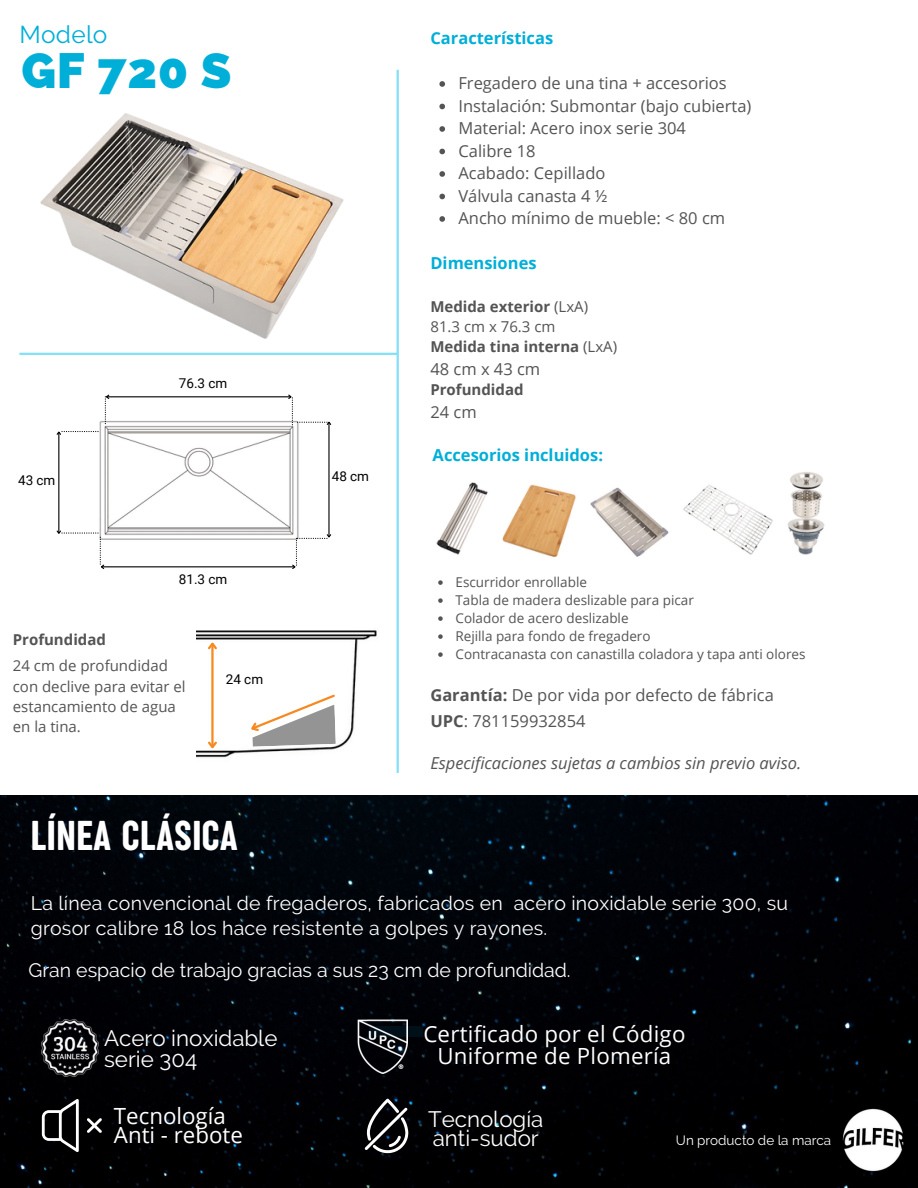
<style>
.page{position:relative;width:918px;height:1188px;background:#fff}
.page>*{position:absolute;margin:0;border:0;box-sizing:border-box;transform-origin:0 0}
.t1{font:800 49.65px "Raleway";color:#00afd8}
.t2{font:43.05px "Sugo Pro Classic";letter-spacing:.015em;color:#fff}
.t3{font:24.45px "Raleway";letter-spacing:.015em;color:#00afd8}
.t4{font:22.35px/18.6px "Open Sans";letter-spacing:.01em;color:#fff}
.t5{font:22.35px/18.6px "Raleway";color:#fff}
.t6{font:19.5px/24.8px "Raleway";letter-spacing:.015em;color:#fff}
.t7{font:16.5px/22.5px "Open Sans";color:#545454}
.t8{font:700 16.5px "Open Sans";color:#00afd8}
.t9{font:italic 16.5px "Open Sans";color:#545454}
.t10{font:700 15px/20.2px "Open Sans";color:#545454}
.t11{font:15px/20.2px "Open Sans";color:#545454}
.t12{font:13.5px/18px "Open Sans";color:#545454}
.t13{font:13.5px "Roboto";color:#000}
.t14{font:13.5px "Raleway";color:#fff}
.s1{font-weight:400}
.s2{font-weight:700}
</style>
<div class="page">
<div style="left:0;top:795px;width:918px;height:393px;background:#000105"></div>
<svg style="left:365px;top:1099px;width:43px;height:54px"></svg>
<svg style="left:42px;top:1099px;width:37px;height:53px"></svg>
<svg style="left:87px;top:1118px;width:15px;height:15px"></svg>
<img style="left:42px;top:1020px;width:57px;height:57px">
<div style="left:370px;top:1027px;width:53px;height:10px;background:#00101b"></div>
<img style="left:357px;top:1020px;width:50px;height:53px">
<img style="left:40px;top:113px;width:304px;height:226px">
<hr style="left:397px;top:70px;width:2px;height:703px;background:#84e0f6">
<img style="left:197px;top:630px;width:182px;height:128px">
<hr style="left:211px;top:644px;width:3px;height:103px;background:#f68920">
<svg style="left:206px;top:640px;width:13px;height:11px"></svg>
<svg style="left:206px;top:740px;width:13px;height:11px"></svg>
<svg style="left:246px;top:693px;width:91px;height:54px"></svg>
<hr style="left:19px;top:353px;width:380px;height:2px;background:#84e0f6">
<img style="left:840px;top:1107px;width:67px;height:66px">
<img style="left:99px;top:419px;width:200px;height:121px">
<hr style="left:58px;top:432px;width:1px;height:101px;background:#000">
<hr style="left:101px;top:566px;width:194px;height:1px;background:#000">
<hr style="left:107px;top:396px;width:184px;height:1px;background:#000">
<svg style="left:56px;top:431px;width:43px;height:5px"></svg>
<hr style="left:328px;top:422px;width:2px;height:115px;background:#000">
<svg style="left:105px;top:394px;width:5px;height:30px"></svg>
<svg style="left:56px;top:529px;width:49px;height:40px"></svg>
<svg style="left:291px;top:533px;width:41px;height:36px"></svg>
<svg style="left:287px;top:394px;width:45px;height:32px"></svg>
<svg style="left:439px;top:81px;width:6px;height:6px"></svg>
<svg style="left:439px;top:104px;width:6px;height:5px"></svg>
<svg style="left:439px;top:126px;width:6px;height:6px"></svg>
<svg style="left:439px;top:149px;width:6px;height:5px"></svg>
<svg style="left:439px;top:171px;width:6px;height:6px"></svg>
<svg style="left:439px;top:194px;width:6px;height:5px"></svg>
<svg style="left:439px;top:216px;width:6px;height:6px"></svg>
<img style="left:436px;top:472px;width:389px;height:86px">
<svg style="left:438px;top:580px;width:5px;height:5px"></svg>
<svg style="left:438px;top:598px;width:5px;height:5px"></svg>
<svg style="left:438px;top:616px;width:5px;height:5px"></svg>
<svg style="left:438px;top:634px;width:5px;height:5px"></svg>
<svg style="left:438px;top:652px;width:5px;height:5px"></svg>
<h3 class="t3" style="left:19px;top:20px;width:90px">Modelo</h3>
<h1 class="t1" style="left:22px;top:41px;width:212px">GF 720 S</h1>
<p class="t13" style="left:18px;top:473px;width:39px">43 cm</p>
<p class="t13" style="left:179px;top:376px;width:50px">76.3 cm</p>
<p class="t13" style="left:179px;top:572px;width:50px">81.3 cm</p>
<p class="t10" style="left:13px;top:629px;width:95px">Profundidad</p>
<p class="t11" style="left:13px;top:655px;width:174px">24 cm de profundidad con declive para evitar el estancamiento de agua en la tina.</p>
<p class="t13" style="left:226px;top:671px;width:39px">24 cm</p>
<h2 class="t2" style="left:31px;top:814px;width:208px">LÍNEA CLÁSICA</h2>
<p class="t13" style="left:332px;top:469px;width:39px">48 cm</p>
<p class="t8" style="left:430px;top:26px;width:124px">Características</p>
<p class="t7" style="left:458px;top:71px;width:295px">Fregadero de una tina + accesorios<br>Instalación: Submontar (bajo cubierta)<br>Material: Acero inox serie 304<br>Calibre 18<br>Acabado: Cepillado<br>Válvula canasta 4 ½<br>Ancho mínimo de mueble: &lt; 80 cm</p>
<p class="t8" style="left:430px;top:251px;width:108px">Dimensiones</p>
<p class="t10" style="left:430px;top:296px;width:188px">Medida exterior <span class="s1">(LxA)<br>81.3 cm x 76.3 cm<br></span>Medida tina interna <span class="s1">(LxA)</span></p>
<p class="t7" style="left:430px;top:357px;width:111px">48 cm x 43 cm</p>
<p class="t10" style="left:430px;top:379px;width:95px">Profundidad</p>
<p class="t7" style="left:430px;top:400px;width:48px">24 cm</p>
<p class="t8" style="left:433px;top:444px;width:172px">Accesorios incluidos:</p>
<p class="t12" style="left:456px;top:573px;width:352px">Escurridor enrollable<br>Tabla de madera deslizable para picar<br>Colador de acero deslizable<br>Rejilla para fondo de fregadero<br>Contracanasta con canastilla coladora y tapa anti olores</p>
<p class="t7" style="left:430px;top:682px;width:345px;line-height:25.7px"><span class="s2">Garantía:</span> De por vida por defecto de fábrica<br><span class="s2">UPC</span>: 781159932854</p>
<p class="t9" style="left:430px;top:751px;width:372px">Especificaciones sujetas a cambios sin previo aviso.</p>
<p class="t6" style="left:31px;top:891px;width:759px">La línea convencional de fregaderos, fabricados en acero inoxidable serie 300, su grosor calibre 18 los hace resistente a golpes y rayones.</p>
<p class="t6" style="left:29px;top:957px;width:544px">Gran espacio de trabajo gracias a sus 23 cm de profundidad.</p>
<h3 class="t5" style="left:104px;top:1027px;width:175px;line-height:21.3px">Acero inoxidable serie 304</h3>
<h3 class="t4" style="left:423px;top:1022px;width:264px;line-height:22.4px;text-align:center">Certificado por el Código<br>Uniforme de Plomería</h3>
<h3 class="t4" style="left:114px;top:1106px;width:131px">Tecnología<br>Anti - rebote</h3>
<h3 class="t5" style="left:428px;top:1110px;width:117px">Tecnología anti-sudor</h3>
<p class="t14" style="left:676px;top:1132px;width:157px">Un producto de la marca</p>
</div>
